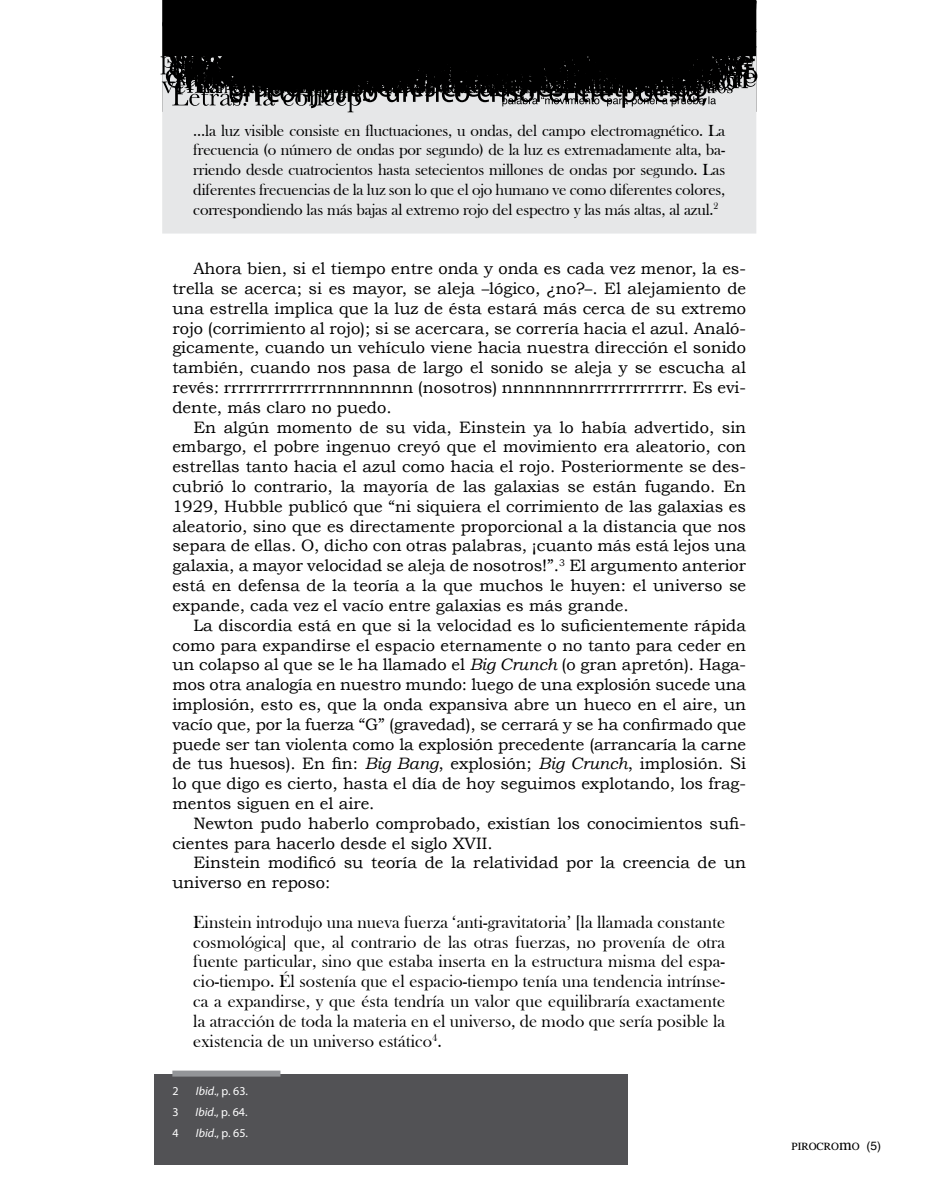
<style>
.page{position:relative;width:936px;height:1191px;background:#fff}
.page>*{position:absolute;margin:0;border:0;box-sizing:border-box;transform-origin:0 0}
.t1{font:18px/19.8px "Bask Old Face";letter-spacing:.005em;color:#000;text-align:justify}
.t2{font:16.5px/19.8px "Bookman Old Style";color:#000;text-align:justify}
.t3{font:16.5px/19.8px "Bask Old Face";letter-spacing:-.01em;color:#000;text-align:justify}
.t4{font:16.05px "MEAN26 Serif";color:#000}
.t5{font:12px "Myriad Pro";color:#fff}
.s1{font-size:15px}
.s2{font-style:italic}
.s3{font-family:"Helvetica";font-size:12px}
</style>
<div class="page">
<div style="left:162px;top:112px;width:594px;height:121px;background:#e6e7e8"></div>
<svg style="left:160px;top:0;width:597px;height:112px;background:#222223"></svg>
<div style="left:154px;top:1073px;width:473px;height:91px;background:#525255"></div>
<div style="left:172px;top:1070px;width:108px;height:6px;background:#939598"></div>
<p class="t3" style="left:193px;top:120px;width:533px">…la luz visible consiste en fluctuaciones, u ondas, del campo electromagnético. La frecuencia (o número de ondas por segundo) de la luz es extremadamente alta, ba&shy;rriendo desde cuatrocientos hasta setecientos millones de ondas por segundo. Las diferentes frecuencias de la luz son lo que el ojo humano ve como diferentes colores, correspondiendo las más bajas al extremo rojo del espectro y las más altas, al azul.<sup>2</sup></p>
<p class="t2" style="left:172px;top:259px;width:575px;text-indent:21px">Ahora bien, si el tiempo entre onda y onda es cada vez menor, la es&shy;trella se acerca; si es mayor, se aleja <span class="s1">–</span>lógico, ¿no?<span class="s1">–</span>. El alejamiento de una estrella implica que la luz de ésta estará más cerca de su extremo rojo (corrimiento al rojo); si se acercara, se correría hacia el azul. Analó&shy;gicamente, cuando un vehículo viene hacia nuestra dirección el sonido también, cuando nos pasa de largo el sonido se aleja y se escucha al revés: rrrrrrrrrrrrrrnnnnnnnn (nosotros) nnnnnnnnrrrrrrrrrrrrr. Es evi&shy;dente, más claro no puedo.</p>
<p class="t2" style="left:172px;top:417px;width:575px;text-indent:21px">En algún momento de su vida, Einstein ya lo había advertido, sin embargo, el pobre ingenuo creyó que el movimiento era aleatorio, con estrellas tanto hacia el azul como hacia el rojo. Posteriormente se des&shy;cubrió lo contrario, la mayoría de las galaxias se están fugando. En 1929, Hubble publicó que “ni siquiera el corrimiento de las galaxias es aleatorio, sino que es directamente proporcional a la distancia que nos separa de ellas. O, dicho con otras palabras, ¡cuanto más está lejos una galaxia, a mayor velocidad se aleja de nosotros!”.<sup>3</sup> El argumento anterior está en defensa de la teoría a la que muchos le huyen: el universo se expande, cada vez el vacío entre galaxias es más grande.</p>
<p class="t2" style="left:172px;top:615px;width:575px;text-indent:21px">La discordia está en que si la velocidad es lo suficientemente rápida como para expandirse el espacio eternamente o no tanto para ceder en un colapso al que se le ha llamado el <span class="s2">Big Crunch</span> (o gran apretón). Haga&shy;mos otra analogía en nuestro mundo: luego de una explosión sucede una implosión, esto es, que la onda expansiva abre un hueco en el aire, un vacío que, por la fuerza “G” (gravedad), se cerrará y se ha confirmado que puede ser tan violenta como la explosión precedente (arrancaría la carne de tus huesos). En fin: <span class="s2">Big Bang</span>, explosión; <span class="s2">Big Crunch</span>, implosión. Si lo que digo es cierto, hasta el día de hoy seguimos explotando, los frag&shy;mentos siguen en el aire.</p>
<p class="t2" style="left:172px;top:813px;width:575px;text-indent:21px">Newton pudo haberlo comprobado, existían los conocimientos sufi&shy;cientes para hacerlo desde el siglo XVII.</p>
<p class="t2" style="left:172px;top:853px;width:575px;text-indent:21px">Einstein modificó su teoría de la relatividad por la creencia de un universo en reposo:</p>
<p class="t1" style="left:193px;top:912px;width:533px">Einstein introdujo una nueva fuerza ‘anti-gravitatoria’ [la llamada constante cosmológica] que, al contrario de las otras fuerzas, no provenía de otra fuente particular, sino que estaba inserta en la estructura misma del espa&shy;cio-tiempo. Él sostenía que el espacio-tiempo tenía una tendencia intrínse&shy;ca a expandirse, y que ésta tendría un valor que equilibraría exactamente la atracción de toda la materia en el universo, de modo que sería posible la existencia de un universo estático<sup>4</sup>.</p>
<p class="t5" style="left:172px;top:1083px;width:8px">2</p>
<p class="t5" style="left:196px;top:1083px;width:54px"><span class="s2">Ibid</span>., p. 63.</p>
<p class="t5" style="left:172px;top:1104px;width:8px">3</p>
<p class="t5" style="left:195px;top:1104px;width:54px"><span class="s2">Ibid</span>., p. 64.</p>
<p class="t5" style="left:172px;top:1126px;width:8px">4</p>
<p class="t5" style="left:196px;top:1126px;width:54px"><span class="s2">Ibid</span>., p. 65.</p>
<p class="t4" style="left:791px;top:1134px;width:91px">pirocromo <span class="s3">(5)</span></p>
</div>
